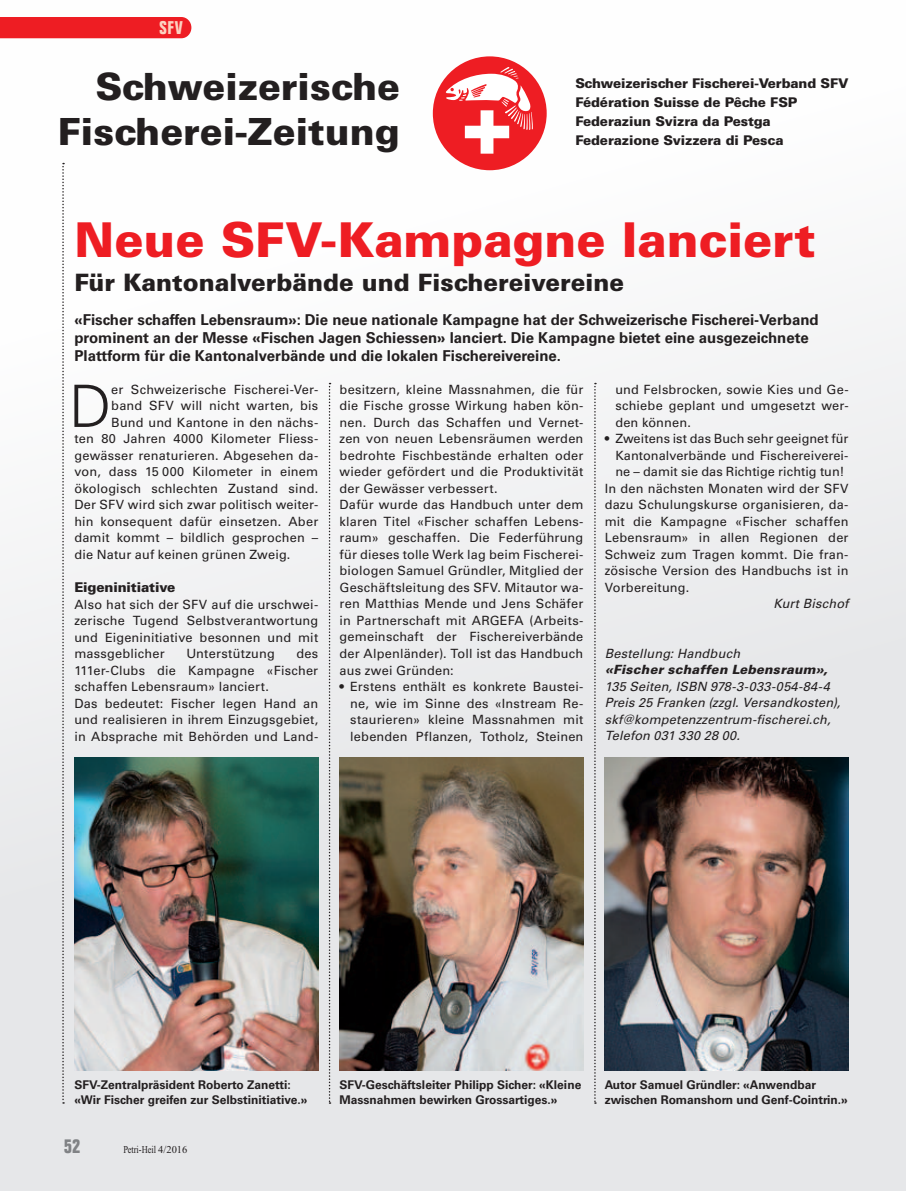
<style>
.page{position:relative;width:906px;height:1191px;background:#fff}
.page>*{position:absolute;margin:0;border:0;box-sizing:border-box;transform-origin:0 0}
.t1{font:300 58.5px "Univers LT Std";color:#231f20}
.t2{font:900 48px "Univers LT Std";letter-spacing:-.005em;color:#ee1d23}
.t3{font:900 37.5px/45px "Univers LT Std";color:#231f20;text-align:right}
.t4{font:900 24px "Univers LT Std";color:#231f20}
.t5{font:700 condensed 19.5px "Folio Std";color:#808285}
.t6{font:700 condensed 18px "Folio Std";color:#fcd2c0}
.t7{font:700 15px/18px "Univers LT Std";color:#231f20}
.t8{font:900 13.5px "Univers LT Std";letter-spacing:-.01em;color:#231f20}
.t9{font:900 13.35px/19.2px "Univers LT Std";letter-spacing:-.01em;color:#231f20}
.t10{font:12.75px/16.5px "Univers LT Std";letter-spacing:.015em;color:#231f20;text-align:justify}
.t11{font:italic 12.75px/16.5px "Univers LT Std";letter-spacing:.015em;color:#231f20}
.t12{font:italic 900 12.75px "Univers LT Std";letter-spacing:.015em;color:#231f20}
.t13{font:700 12px/14.4px "Univers LT Std";color:#231f20}
.t14{font:10.5px "Times";color:#231f20;scale:.8 1}
</style>
<div class="page">
<div style="left:0;top:0;width:906px;height:1191px;background:linear-gradient(to bottom,#fff,#dddee1)"></div>
<img style="left:604px;top:757px;width:244px;height:313px">
<img style="left:339px;top:757px;width:244px;height:313px">
<img style="left:74px;top:757px;width:244px;height:313px">
<div style="left:0;top:17px;width:191px;height:21px;background:#ee1d23"></div>
<svg style="left:62px;top:163px;width:2px;height:940px"></svg>
<svg style="left:329px;top:383px;width:1px;height:720px"></svg>
<svg style="left:594px;top:383px;width:2px;height:720px"></svg>
<div style="left:433px;top:56px;width:113px;height:114px;background:#ee1d23;border-radius:50%"></div>
<svg style="left:445px;top:67px;width:88px;height:87px"></svg>
<h3 class="t6" style="left:159px;top:18px;width:25px">SFV</h3>
<h3 class="t3" style="left:58px;top:63px;width:343px">Schweizerische<br>Fischerei-Zeitung</h3>
<p class="t9" style="left:575px;top:73px;width:275px">Schweizerischer Fischerei-Verband SFV<br>Fédération Suisse de Pêche FSP<br>Federaziun Svizra da Pestga<br>Federazione Svizzera di Pesca</p>
<h2 class="t2" style="left:74px;top:210px;width:743px">Neue SFV-Kampagne lanciert</h2>
<h3 class="t4" style="left:74px;top:267px;width:551px">Für Kantonalverbände und Fischereivereine</h3>
<p class="t7" style="left:74px;top:311px;width:745px">«Fischer schaffen Lebensraum»: Die neue nationale Kampagne hat der Schweizerische Fischerei-Verband prominent an der Messe «Fischen Jagen Schiessen» lanciert. Die Kampagne bietet eine ausgezeichnete<br>Plattform für die Kantonalverbände und die lokalen Fischereivereine.</p>
<h1 class="t1" style="left:69px;top:371px;width:44px">D</h1>
<p class="t10" style="left:111px;top:381px;width:208px">er Schweizerische Fischerei-Ver-</p>
<p class="t10" style="left:111px;top:398px;width:208px">band SFV will nicht warten, bis</p>
<p class="t10" style="left:111px;top:414px;width:208px">Bund und Kantone in den nächs-</p>
<p class="t10" style="left:74px;top:431px;width:245px">ten 80 Jahren 4000 Kilometer Fliess-</p>
<p class="t10" style="left:74px;top:447px;width:245px">gewässer renaturieren. Abgesehen da-</p>
<p class="t10" style="left:74px;top:464px;width:245px">von, dass 15 000 Kilometer in einem</p>
<p class="t10" style="left:74px;top:480px;width:245px">ökologisch schlechten Zustand sind.</p>
<p class="t10" style="left:74px;top:497px;width:245px">Der SFV wird sich zwar politisch weiter-</p>
<p class="t10" style="left:74px;top:513px;width:245px">hin konsequent dafür einsetzen. Aber</p>
<p class="t10" style="left:74px;top:530px;width:245px">damit kommt – bildlich gesprochen –</p>
<p class="t10" style="left:74px;top:546px;width:218px">die Natur auf keinen grünen Zweig.</p>
<p class="t8" style="left:74px;top:578px;width:102px">Eigeninitiative</p>
<p class="t10" style="left:74px;top:596px;width:245px">Also hat sich der SFV auf die urschwei&shy;zerische Tugend Selbstverantwortung und Eigeninitiative besonnen und mit massgeblicher</p>
<p class="t10" style="left:186px;top:645px;width:90px">Unterstützung</p>
<p class="t10" style="left:74px;top:645px;width:245px;text-align:left;text-indent:222px">des<br>111er-Clubs die Kampagne «Fischer schaffen Lebensraum» lanciert.<br>Das bedeutet: Fischer legen Hand an und realisieren in ihrem Einzugsgebiet, in Absprache mit Behörden und Land-</p>
<p class="t10" style="left:339px;top:381px;width:245px;text-align:left">besitzern, kleine Massnahmen, die für die Fische grosse Wirkung haben kön&shy;nen. Durch das Schaffen und Vernet&shy;zen von neuen Lebensräumen werden bedrohte Fischbestände erhalten oder wieder gefördert und die Produktivität der Gewässer verbessert.<br>Dafür wurde das Handbuch unter dem klaren Titel «Fischer schaffen Lebens&shy;raum» geschaffen. Die Federführung für dieses tolle Werk lag beim Fischerei&shy;biologen Samuel Gründler, Mitglied der Geschäftsleitung des SFV. Mitautor wa&shy;ren Matthias Mende und Jens Schäfer in Partnerschaft mit ARGEFA (Arbeits&shy;gemeinschaft der Fischereiverbände der Alpenländer). Toll ist das Handbuch aus zwei Gründen:</p>
<p class="t10" style="left:350px;top:678px;width:235px;text-indent:-11px">• Erstens enthält es konkrete Baustei&shy;ne, wie im Sinne des «Instream Re&shy;staurieren» kleine Massnahmen mit lebenden Pflanzen, Totholz, Steinen</p>
<p class="t10" style="left:615px;top:381px;width:235px">und Felsbrocken, sowie Kies und Ge&shy;schiebe geplant und umgesetzt wer&shy;den können.</p>
<p class="t10" style="left:605px;top:431px;width:245px">• Zweitens ist das Buch sehr geeignet für</p>
<p class="t10" style="left:615px;top:447px;width:235px">Kantonalverbände und Fischereiverei-</p>
<p class="t10" style="left:615px;top:464px;width:230px">ne – damit sie das Richtige richtig tun!</p>
<p class="t10" style="left:604px;top:480px;width:245px">In den nächsten Monaten wird der SFV</p>
<p class="t10" style="left:604px;top:497px;width:245px">dazu Schulungskurse organisieren, da-</p>
<p class="t10" style="left:604px;top:513px;width:245px">mit die Kampagne «Fischer schaffen</p>
<p class="t10" style="left:604px;top:530px;width:245px">Lebensraum» in allen Regionen der</p>
<p class="t10" style="left:604px;top:546px;width:245px">Schweiz zum Tragen kommt. Die fran-</p>
<p class="t10" style="left:604px;top:563px;width:245px">zösische Version des Handbuchs ist in</p>
<p class="t10" style="left:604px;top:579px;width:86px">Vorbereitung.</p>
<p class="t11" style="left:773px;top:596px;width:77px">Kurt Bischof</p>
<p class="t11" style="left:604px;top:645px;width:137px">Bestellung: Handbuch</p>
<p class="t12" style="left:604px;top:662px;width:225px">«Fischer schaffen Lebensraum»,</p>
<p class="t11" style="left:604px;top:678px;width:237px">135 Seiten, ISBN 978-3-033-054-84-4<br>Preis 25 Franken (zzgl. Versandkosten), skf@kompetenzzentrum-fischerei.ch, Telefon 031 330 28 00.</p>
<p class="t13" style="left:74px;top:1077px;width:235px">SFV-Zentralpräsident Roberto Zanetti: «Wir Fischer greifen zur Selbstinitiative.»</p>
<p class="t13" style="left:339px;top:1077px;width:243px">SFV-Geschäftsleiter Philipp Sicher: «Kleine<br>Massnahmen bewirken Grossartiges.»</p>
<p class="t13" style="left:604px;top:1077px;width:245px">Autor Samuel Gründler: «Anwendbar zwischen Romanshorn und Genf-Cointrin.»</p>
<h3 class="t5" style="left:64px;top:1135px;width:18px">52</h3>
<p class="t14" style="left:123px;top:1144px;width:82px">Petri-Heil 4/2016</p>
</div>
